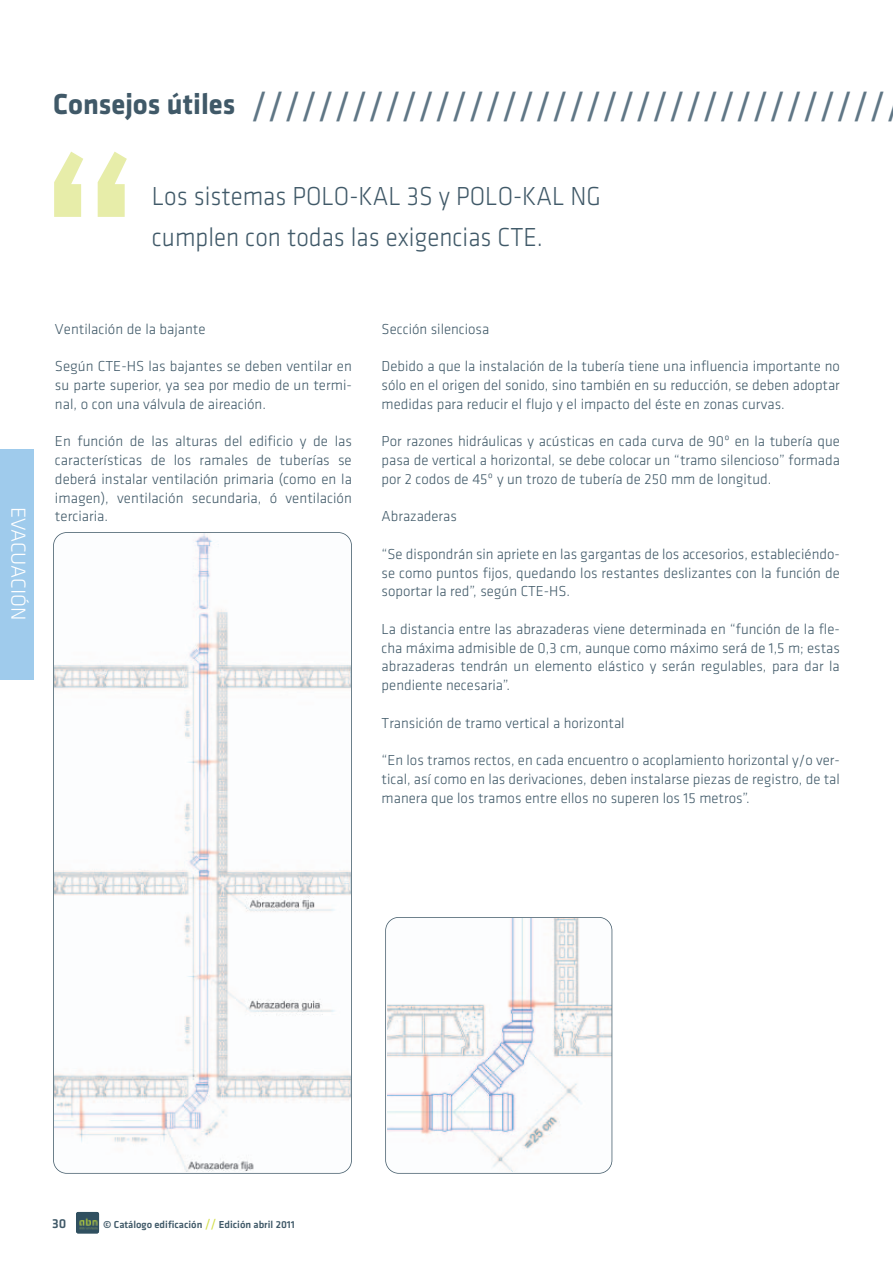
<style>
.page{position:relative;width:893px;height:1263px;background:#fff}
.page>*{position:absolute;margin:0;border:0;box-sizing:border-box;transform-origin:0 0}
.t1{font:500 234.15px "Klavika";color:#e7eda9;scale:.93 1}
.t2{font:37.5px "Klavika";color:#5f7685}
.t3{font:300 27px/40.5px "Klavika";color:#405968;scale:.93 1}
.t4{font:300 21px "Klavika";letter-spacing:-.005em;color:#fff}
.t5{font:300 15px/18.8px "Klavika";color:#405968;text-align:justify}
.t6{font:500 13.5px "Klavika";color:#405968}
.t7{font:500 10.5px "Klavika";color:#405968}
.s1{font-weight:700;font-size:30px;color:#405968}
.s2{font-weight:400;font-size:13.5px;color:#d4df4c}
</style>
<div class="page">
<img style="left:76px;top:1212px;width:23px;height:21px">
<img style="left:388px;top:918px;width:224px;height:253px">
<div style="left:385px;top:917px;width:227px;height:257px;border:2px solid #405968;border-radius:14px"></div>
<img style="left:55px;top:534px;width:295px;height:637px">
<div style="left:53px;top:532px;width:299px;height:642px;border:2px solid #405968;border-radius:14px"></div>
<div style="left:0;top:449px;width:34px;height:230px;background:#9fcbec"></div>
<h2 class="t2" style="left:53px;top:92px;width:834px"><span class="s1">Consejos útiles</span> //////////////////////////////////////</h2>
<h1 class="t1" style="left:38px;top:160px;width:112px">“</h1>
<h3 class="t3" style="left:152px;top:179px;width:484px">Los sistemas POLO-KAL 3S y POLO-KAL NG cumplen con todas las exigencias CTE.</h3>
<h3 class="t4" style="left:25px;top:507px;width:116px;rotate:90deg">EVACUACIÓN</h3>
<p class="t5" style="left:55px;top:321px;width:152px">Ventilación de la bajante</p>
<p class="t5" style="left:55px;top:358px;width:298px">Según CTE-HS las bajantes se deben ventilar en su parte superior, ya sea por medio de un termi&shy;nal, o con una válvula de aireación.</p>
<p class="t5" style="left:55px;top:433px;width:298px">En función de las alturas del edificio y de las características de los ramales de tuberías se deberá instalar ventilación primaria (como en la imagen), ventilación secundaria, ó ventilación terciaria.</p>
<p class="t5" style="left:382px;top:321px;width:109px">Sección silenciosa</p>
<p class="t5" style="left:382px;top:358px;width:460px">Debido a que la instalación de la tubería tiene una influencia importante no sólo en el origen del sonido, sino también en su reducción, se deben adoptar medidas para reducir el flujo y el impacto del éste en zonas curvas.</p>
<p class="t5" style="left:382px;top:433px;width:460px">Por razones hidráulicas y acústicas en cada curva de 90º en la tubería que pasa de vertical a horizontal, se debe colocar un “tramo silencioso” formada por 2 codos de 45º y un trozo de tubería de 250 mm de longitud.</p>
<p class="t5" style="left:382px;top:508px;width:77px">Abrazaderas</p>
<p class="t5" style="left:382px;top:546px;width:460px">“Se dispondrán sin apriete en las gargantas de los accesorios, estableciéndo&shy;se como puntos fijos, quedando los restantes deslizantes con la función de soportar la red”, según CTE-HS.</p>
<p class="t5" style="left:382px;top:621px;width:460px">La distancia entre las abrazaderas viene determinada en “función de la fle&shy;cha máxima admisible de 0,3 cm, aunque como máximo será de 1,5 m; estas abrazaderas tendrán un elemento elástico y serán regulables, para dar la pendiente necesaria”.</p>
<p class="t5" style="left:382px;top:715px;width:245px">Transición de tramo vertical a horizontal</p>
<p class="t5" style="left:382px;top:752px;width:460px">“En los tramos rectos, en cada encuentro o acoplamiento horizontal y/o ver&shy;tical, así como en las derivaciones, deben instalarse piezas de registro, de tal manera que los tramos entre ellos no superen los 15 metros”.</p>
<p class="t6" style="left:52px;top:1219px;width:16px">30</p>
<p class="t7" style="left:103px;top:1221px;width:193px">© Catálogo edificación <span class="s2">//</span> Edición abril 2011</p>
</div>
